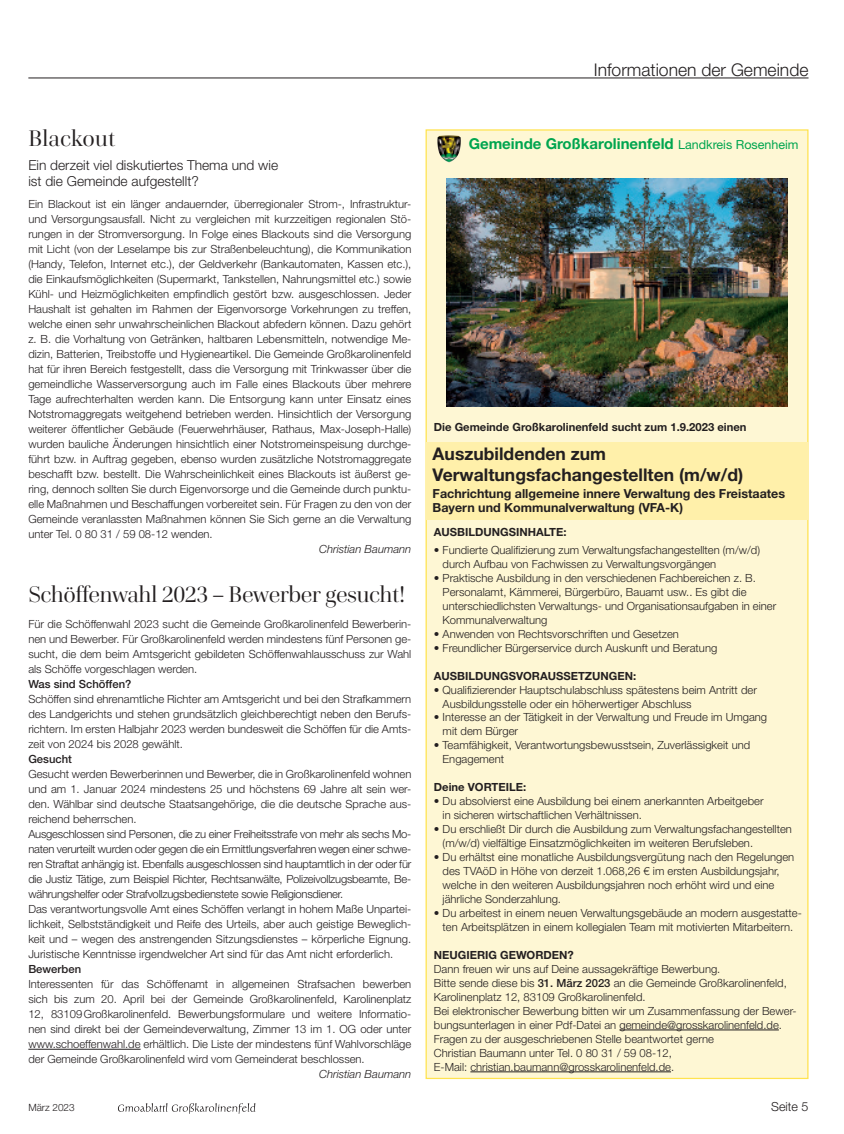
<style>
.page{position:relative;width:844px;height:1134px;background:#fff}
.page>*{position:absolute;margin:0;border:0;box-sizing:border-box;transform-origin:0 0}
.t1{font:22.5px "Cardillac";letter-spacing:-.02em;color:#231f20}
.t2{font:22.5px "Cardillac";color:#231f20}
.t3{font:700 17.5px/21px "Helvetica Neue LT Pro";color:#231f20}
.t4{font:300 17.5px "Helvetica Neue LT Pro";color:#231f20}
.t5{font:700 15px "Helvetica Neue LT Pro";color:#00a54f}
.t6{font:300 13.75px/16.2px "Helvetica Neue LT Pro";color:#231f20}
.t7{font:700 12.5px/13.8px "Helvetica Neue LT Pro";color:#231f20}
.t8{font:300 12.5px "Helvetica Neue LT Pro";color:#231f20}
.t9{font:300 11.25px/15px "Helvetica Neue LT Pro";color:#231f20}
.t10{font:700 11.25px "Helvetica Neue LT Pro";color:#231f20}
.t11{font:italic 300 11.25px "Helvetica Neue LT Pro";color:#231f20}
.t12{font:500 11.25px "Helvetica Neue LT Pro";color:#231f20}
.t13{font:300 10px "Helvetica Neue LT Pro";color:#231f20}
.s1{font-weight:400;font-size:12.5px}
.s2{font-weight:500}
</style>
<div class="page">
<hr style="left:28px;top:78px;width:780px;height:1px;background:#231f20">
<svg style="left:118px;top:1103px;width:137px;height:11px"></svg>
<hr style="left:28px;top:1049px;width:112px;height:1px;background:#231f20">
<div style="left:426px;top:130px;width:381px;height:948px;background:#fef7d4"></div>
<hr style="left:619px;top:1030px;width:159px;height:1px;background:#231f20">
<hr style="left:470px;top:1071px;width:200px;height:1px;background:#231f20">
<img style="left:437px;top:135px;width:11px;height:24px">
<img style="left:446px;top:179px;width:341px;height:228px">
<div style="left:425px;top:442px;width:383px;height:78px;background:#fff0aa"></div>
<h2 class="t4" style="left:593px;top:59px;width:216px">Informationen der Gemeinde</h2>
<h1 class="t2" style="left:28px;top:124px;width:88px">Blackout</h1>
<p class="t6" style="left:28px;top:156px;width:251px">Ein derzeit viel diskutiertes Thema und wie ist die Gemeinde aufgestellt?</p>
<p class="t9" style="left:28px;top:196px;width:384px;text-align:justify">Ein Blackout ist ein länger andauernder, überregionaler Strom-, Infrastruktur&shy;und Versorgungsausfall. Nicht zu vergleichen mit kurzzeitigen regionalen Stö&shy;rungen in der Stromversorgung. In Folge eines Blackouts sind die Versorgung mit Licht (von der Leselampe bis zur Straßenbeleuchtung), die Kommunikation (Handy, Telefon, Internet etc.), der Geldverkehr (Bankautomaten, Kassen etc.), die Einkaufsmöglichkeiten (Supermarkt, Tankstellen, Nahrungsmittel etc.) sowie Kühl- und Heizmöglichkeiten empfindlich gestört bzw. ausgeschlossen. Jeder Haushalt ist gehalten im Rahmen der Eigenvorsorge Vorkehrungen zu treffen, welche einen sehr unwahrscheinlichen Blackout abfedern können. Dazu gehört z. B. die Vorhaltung von Getränken, haltbaren Lebensmitteln, notwendige Me&shy;dizin, Batterien, Treibstoffe und Hygieneartikel. Die Gemeinde Großkarolinenfeld hat für ihren Bereich festgestellt, dass die Versorgung mit Trinkwasser über die gemeindliche Wasserversorgung auch im Falle eines Blackouts über mehrere Tage aufrechterhalten werden kann. Die Entsorgung kann unter Einsatz eines Notstromaggregats weitgehend betrieben werden. Hinsichtlich der Versorgung weiterer öffentlicher Gebäude (Feuerwehrhäuser, Rathaus, Max-Joseph-Halle) wurden bauliche Änderungen hinsichtlich einer Notstromeinspeisung durchge&shy;führt bzw. in Auftrag gegeben, ebenso wurden zusätzliche Notstromaggregate beschafft bzw. bestellt. Die Wahrscheinlichkeit eines Blackouts ist äußerst ge&shy;ring, dennoch sollten Sie durch Eigenvorsorge und die Gemeinde durch punktu&shy;elle Maßnahmen und Beschaffungen vorbereitet sein. Für Fragen zu den von der Gemeinde veranlassten Maßnahmen können Sie Sich gerne an die Verwaltung unter Tel. 0 80 31 / 59 08-12 wenden.</p>
<p class="t11" style="left:319px;top:542px;width:94px">Christian Baumann</p>
<h1 class="t1" style="left:28px;top:580px;width:378px">Schöffenwahl 2023 – Bewerber gesucht!</h1>
<p class="t9" style="left:28px;top:616px;width:384px;text-align:justify">Für die Schöffenwahl 2023 sucht die Gemeinde Großkarolinenfeld Bewerberin&shy;nen und Bewerber. Für Großkarolinenfeld werden mindestens fünf Personen ge&shy;sucht, die dem beim Amtsgericht gebildeten Schöffenwahlausschuss zur Wahl als Schöffe vorgeschlagen werden.</p>
<p class="t12" style="left:28px;top:677px;width:104px">Was sind Schöffen?</p>
<p class="t9" style="left:28px;top:691px;width:384px;text-align:justify">Schöffen sind ehrenamtliche Richter am Amtsgericht und bei den Strafkammern des Landgerichts und stehen grundsätzlich gleichberechtigt neben den Berufs&shy;richtern. Im ersten Halbjahr 2023 werden bundesweit die Schöffen für die Amts&shy;zeit von 2024 bis 2028 gewählt.</p>
<p class="t12" style="left:28px;top:752px;width:45px">Gesucht</p>
<p class="t9" style="left:28px;top:766px;width:384px">Gesucht werden Bewerberinnen und Bewerber, die in Großkarolinenfeld wohnen und am 1. Januar 2024 mindestens 25 und höchstens 69 Jahre alt sein wer&shy;den. Wählbar sind deutsche Staatsangehörige, die die deutsche Sprache aus&shy;reichend beherrschen.<br>Ausgeschlossen sind Personen, die zu einer Freiheitsstrafe von mehr als sechs Mo&shy;naten verurteilt wurden oder gegen die ein Ermittlungsverfahren wegen einer schwe&shy;ren Straftat anhängig ist. Ebenfalls ausgeschlossen sind hauptamtlich in der oder für die Justiz Tätige, zum Beispiel Richter, Rechtsanwälte, Polizeivollzugsbeamte, Be&shy;währungshelfer oder Strafvollzugsbedienstete sowie Religionsdiener.<br>Das verantwortungsvolle Amt eines Schöffen verlangt in hohem Maße Unpartei&shy;lichkeit, Selbstständigkeit und Reife des Urteils, aber auch geistige Beweglich&shy;keit und – wegen des anstrengenden Sitzungsdienstes – körperliche Eignung.<br>Juristische Kenntnisse irgendwelcher Art sind für das Amt nicht erforderlich.</p>
<p class="t12" style="left:28px;top:962px;width:54px">Bewerben</p>
<p class="t9" style="left:28px;top:976px;width:384px;text-align:justify">Interessenten für das Schöffenamt in allgemeinen Strafsachen bewerben sich bis zum 20. April bei der Gemeinde Großkarolinenfeld, Karolinenplatz 12, 83109Großkarolinenfeld. Bewerbungsformulare und weitere Informatio&shy;nen sind direkt bei der Gemeindeverwaltung, Zimmer 13 im 1. OG oder unter www.schoeffenwahl.de erhältlich. Die Liste der mindestens fünf Wahlvorschläge der Gemeinde Großkarolinenfeld wird vom Gemeinderat beschlossen.</p>
<p class="t11" style="left:319px;top:1067px;width:94px">Christian Baumann</p>
<h3 class="t5" style="left:468px;top:134px;width:331px">Gemeinde Großkarolinenfeld <span class="s1">Landkreis Rosenheim</span></h3>
<p class="t10" style="left:434px;top:420px;width:314px">Die Gemeinde Großkarolinenfeld sucht zum 1.9.2023 einen</p>
<h2 class="t3" style="left:432px;top:442px;width:312px">Auszubildenden zum<br>Verwaltungsfachangestellten (m/w/d)</h2>
<p class="t7" style="left:432px;top:486px;width:354px">Fachrichtung allgemeine innere Verwaltung des Freistaates<br>Bayern und Kommunalverwaltung (VFA-K)</p>
<p class="t10" style="left:434px;top:525px;width:134px">AUSBILDUNGSINHALTE:</p>
<p class="t9" style="left:442px;top:542px;width:319px;line-height:14px;text-indent:-9px">• Fundierte Qualifizierung zum Verwaltungsfachangestellten (m/w/d) durch Aufbau von Fachwissen zu Verwaltungsvorgängen</p>
<p class="t9" style="left:442px;top:570px;width:335px;line-height:14px;text-indent:-9px">• Praktische Ausbildung in den verschiedenen Fachbereichen z. B.<br>Personalamt, Kämmerei, Bürgerbüro, Bauamt usw.. Es gibt die unterschiedlichsten Verwaltungs- und Organisationsaufgaben in einer Kommunalverwaltung</p>
<p class="t9" style="left:434px;top:626px;width:246px">• Anwenden von Rechtsvorschriften und Gesetzen</p>
<p class="t9" style="left:434px;top:640px;width:285px">• Freundlicher Bürgerservice durch Auskunft und Beratung</p>
<p class="t10" style="left:434px;top:668px;width:204px">AUSBILDUNGSVORAUSSETZUNGEN:</p>
<p class="t9" style="left:442px;top:682px;width:315px;line-height:14px;text-indent:-9px">• Qualifizierender Hauptschulabschluss spätestens beim Antritt der<br>Ausbildungsstelle oder ein höherwertiger Abschluss</p>
<p class="t9" style="left:442px;top:710px;width:326px;line-height:14px;text-indent:-9px">• Interesse an der Tätigkeit in der Verwaltung und Freude im Umgang mit dem Bürger</p>
<p class="t9" style="left:442px;top:738px;width:309px;line-height:14px;text-indent:-9px">• Teamfähigkeit, Verantwortungsbewusstsein, Zuverlässigkeit und<br>Engagement</p>
<p class="t10" style="left:434px;top:780px;width:94px">Deine VORTEILE:</p>
<p class="t9" style="left:442px;top:794px;width:322px;line-height:14px;text-indent:-9px">• Du absolvierst eine Ausbildung bei einem anerkannten Arbeitgeber in sicheren wirtschaftlichen Verhältnissen.</p>
<p class="t9" style="left:442px;top:822px;width:351px;line-height:14px;text-indent:-9px">• Du erschließt Dir durch die Ausbildung zum Verwaltungsfachangestellten (m/w/d) vielfältige Einsatzmöglichkeiten im weiteren Berufsleben.</p>
<p class="t9" style="left:442px;top:850px;width:353px;line-height:14px;text-indent:-9px">• Du erhältst eine monatliche Ausbildungsvergütung nach den Regelungen des TVAöD in Höhe von derzeit 1.068,26 € im ersten Ausbildungsjahr, welche in den weiteren Ausbildungsjahren noch erhöht wird und eine jährliche Sonderzahlung.</p>
<p class="t9" style="left:434px;top:906px;width:369px;line-height:14px;text-align:center">• Du arbeitest in einem neuen Verwaltungsgebäude an modern ausgestatte&shy;ten Arbeitsplätzen in einem kollegialen Team mit motivierten Mitarbeitern.</p>
<p class="t10" style="left:434px;top:948px;width:141px">NEUGIERIG GEWORDEN?</p>
<p class="t9" style="left:434px;top:962px;width:364px;line-height:14px">Dann freuen wir uns auf Deine aussagekräftige Bewerbung.<br>Bitte sende diese bis <span class="s2">31. März 2023</span> an die Gemeinde Großkarolinenfeld, Karolinenplatz 12, 83109 Großkarolinenfeld.<br>Bei elektronischer Bewerbung bitten wir um Zusammenfassung der Bewer&shy;bungsunterlagen in einer Pdf-Datei an gemeinde@grosskarolinenfeld.de.<br>Fragen zu der ausgeschriebenen Stelle beantwortet gerne<br>Christian Baumann unter Tel. 0 80 31 / 59 08-12,<br>E-Mail: christian.baumann@grosskarolinenfeld.de.</p>
<p class="t13" style="left:28px;top:1102px;width:48px">März 2023</p>
<p class="t8" style="left:771px;top:1099px;width:39px">Seite 5</p>
</div>
